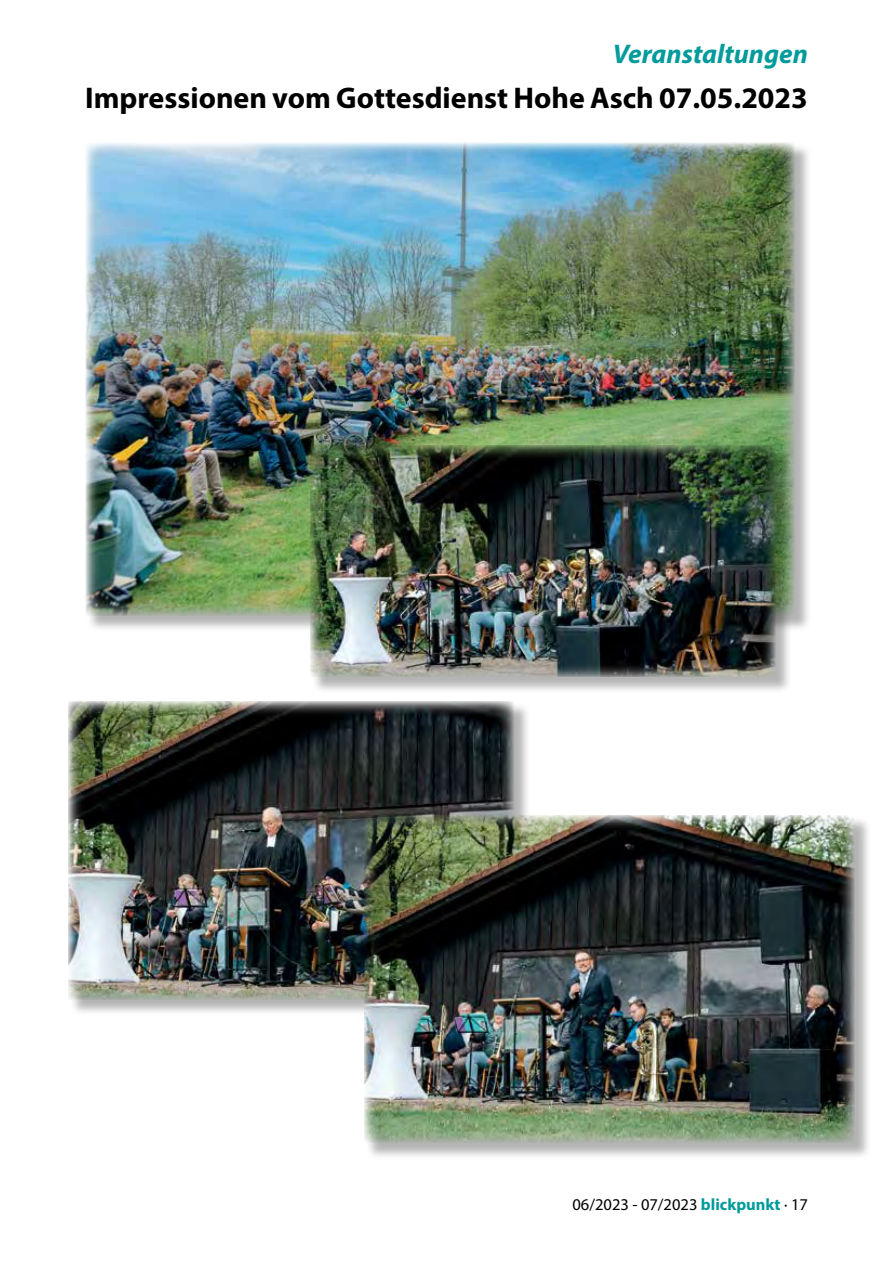
<style>
.page{position:relative;width:893px;height:1263px;background:#fff}
.page>*{position:absolute;margin:0;border:0;box-sizing:border-box;transform-origin:0 0}
.t1{font:700 30px "Myriad Pro";color:#000}
.t2{font:italic 700 27px "Myriad Pro";color:#009b9a}
.t3{font:16.5px "Myriad Pro";color:#000}
.s1{font-weight:700;color:#009b9a}
</style>
<div class="page">
<div style="left:69px;top:702px;width:462px;height:314px;background:#000;opacity:.3"></div>
<img style="left:68px;top:701px;width:446px;height:298px">
<div style="left:87px;top:143px;width:724px;height:490px;background:#000;opacity:.3"></div>
<img style="left:86px;top:143px;width:708px;height:472px">
<div style="left:365px;top:816px;width:507px;height:343px;background:#000;opacity:.3"></div>
<img style="left:364px;top:815px;width:491px;height:328px">
<div style="left:311px;top:446px;width:481px;height:248px;background:#000;opacity:.3"></div>
<img style="left:310px;top:445px;width:465px;height:231px">
<p class="t2" style="left:613px;top:36px;width:197px">Veranstaltungen</p>
<p class="t1" style="left:85px;top:78px;width:724px">Impressionen vom Gottesdienst Hohe Asch 07.05.2023</p>
<p class="t3" style="left:572px;top:1194px;width:237px">06/2023 - 07/2023 <span class="s1">blickpunkt</span> · 17</p>
</div>
